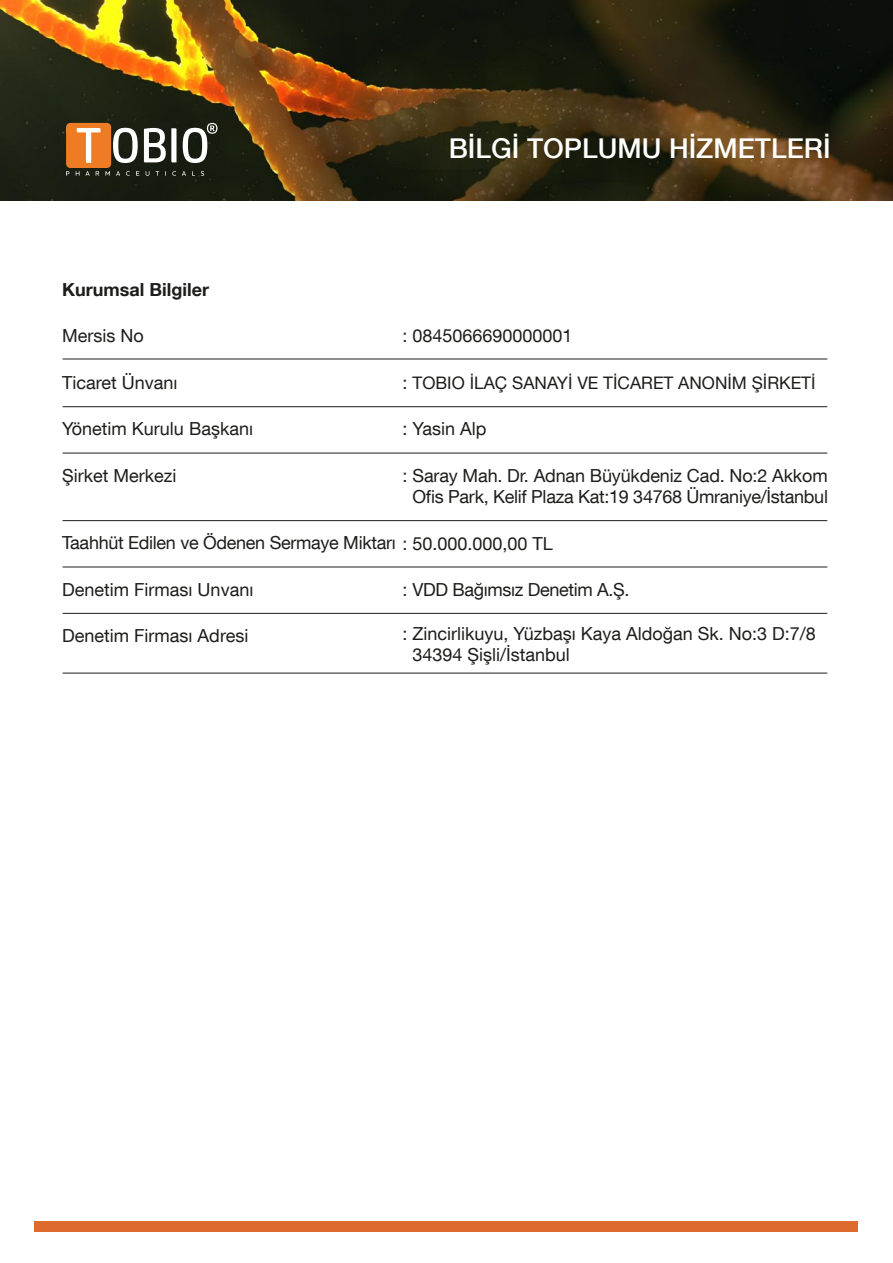
<style>
.page{position:relative;width:893px;height:1263px;background:#fff}
.page>*{position:absolute;margin:0;border:0;box-sizing:border-box;transform-origin:0 0}
.t1{font:500 27.3px "Helvetica Neue LT Com";color:#fff}
.t2{font:18px/21.6px "Helvetica Neue LT Com";color:#1d1d1b;text-align:center}
.t3{font:18px "Helvetica Neue LT Com";letter-spacing:-.02em;color:#1d1d1b}
.t4{font:700 18px "Helvetica Neue LT Com";color:#1d1d1b}
.t5{font:17.25px "Helvetica Neue LT Com";color:#1d1d1b}
.s1{font-size:18px}
</style>
<div class="page">
<img style="left:0;top:0;width:893px;height:200px">
<div style="left:35px;top:1221px;width:823px;height:11px;background:#de6a2e"></div>
<hr style="left:63px;top:359px;width:764px;height:1px;background:#1d1d1b">
<hr style="left:63px;top:406px;width:764px;height:1px;background:#1d1d1b">
<hr style="left:63px;top:453px;width:764px;height:1px;background:#1d1d1b">
<hr style="left:63px;top:520px;width:764px;height:1px;background:#1d1d1b">
<hr style="left:63px;top:613px;width:764px;height:1px;background:#1d1d1b">
<hr style="left:63px;top:673px;width:764px;height:1px;background:#1d1d1b">
<hr style="left:63px;top:567px;width:764px;height:1px;background:#1d1d1b">
<svg style="left:113px;top:128px;width:25px;height:35px"></svg>
<svg style="left:144px;top:128px;width:33px;height:34px"></svg>
<svg style="left:183px;top:123px;width:35px;height:40px"></svg>
<svg style="left:66px;top:171px;width:3px;height:5px"></svg>
<svg style="left:76px;top:171px;width:3px;height:5px"></svg>
<svg style="left:86px;top:171px;width:4px;height:5px"></svg>
<svg style="left:96px;top:171px;width:3px;height:5px"></svg>
<svg style="left:105px;top:171px;width:5px;height:5px"></svg>
<svg style="left:116px;top:171px;width:4px;height:5px"></svg>
<svg style="left:126px;top:171px;width:4px;height:5px"></svg>
<svg style="left:136px;top:171px;width:3px;height:5px"></svg>
<svg style="left:146px;top:171px;width:3px;height:5px"></svg>
<svg style="left:155px;top:171px;width:4px;height:5px"></svg>
<svg style="left:172px;top:171px;width:4px;height:5px"></svg>
<svg style="left:182px;top:171px;width:4px;height:5px"></svg>
<svg style="left:192px;top:171px;width:3px;height:5px"></svg>
<svg style="left:201px;top:171px;width:3px;height:5px"></svg>
<div style="left:66px;top:123px;width:45px;height:45px;background:#ef7c24;border-radius:4px"></div>
<svg style="left:66px;top:128px;width:34px;height:35px"></svg>
<p class="t4" style="left:62px;top:278px;width:148px">Kurumsal Bilgiler</p>
<p class="t2" style="left:62px;top:325px;width:83px">Mersis No</p>
<p class="t2" style="left:62px;top:371px;width:117px">Ticaret Ünvanı</p>
<p class="t2" style="left:62px;top:418px;width:192px">Yönetim Kurulu Başkanı</p>
<p class="t2" style="left:62px;top:464px;width:116px">Şirket Merkezi</p>
<h1 class="t1" style="left:449px;top:132px;width:383px">BİLGİ TOPLUMU HİZMETLERİ</h1>
<p class="t2" style="left:402px;top:325px;width:172px">: 0845066690000001</p>
<p class="t5" style="left:402px;top:372px;width:415px"><span class="s1">:</span> TOBIO İLAÇ SANAYİ VE TİCARET ANONİM ŞİRKETİ</p>
<p class="t2" style="left:402px;top:418px;width:86px">: Yasin Alp</p>
<p class="t2" style="left:402px;top:464px;width:427px">: Saray Mah. Dr. Adnan Büyükdeniz Cad. No:2 Akkom<br>Ofis Park, Kelif Plaza Kat:19 34768 Ümraniye/İstanbul</p>
<p class="t2" style="left:62px;top:532px;width:492px">Taahhüt Edilen ve Ödenen Sermaye Miktarı : 50.000.000,00 TL</p>
<p class="t2" style="left:62px;top:578px;width:193px">Denetim Firması Unvanı</p>
<p class="t2" style="left:62px;top:625px;width:188px">Denetim Firması Adresi</p>
<p class="t3" style="left:402px;top:579px;width:228px">: VDD Bağımsız Denetim A.Ş.</p>
<p class="t2" style="left:412px;top:622px;width:405px;text-align:left;text-indent:-10px">: Zincirlikuyu, Yüzbaşı Kaya Aldoğan Sk. No:3 D:7/8<br>34394 Şişli/İstanbul</p>
</div>
